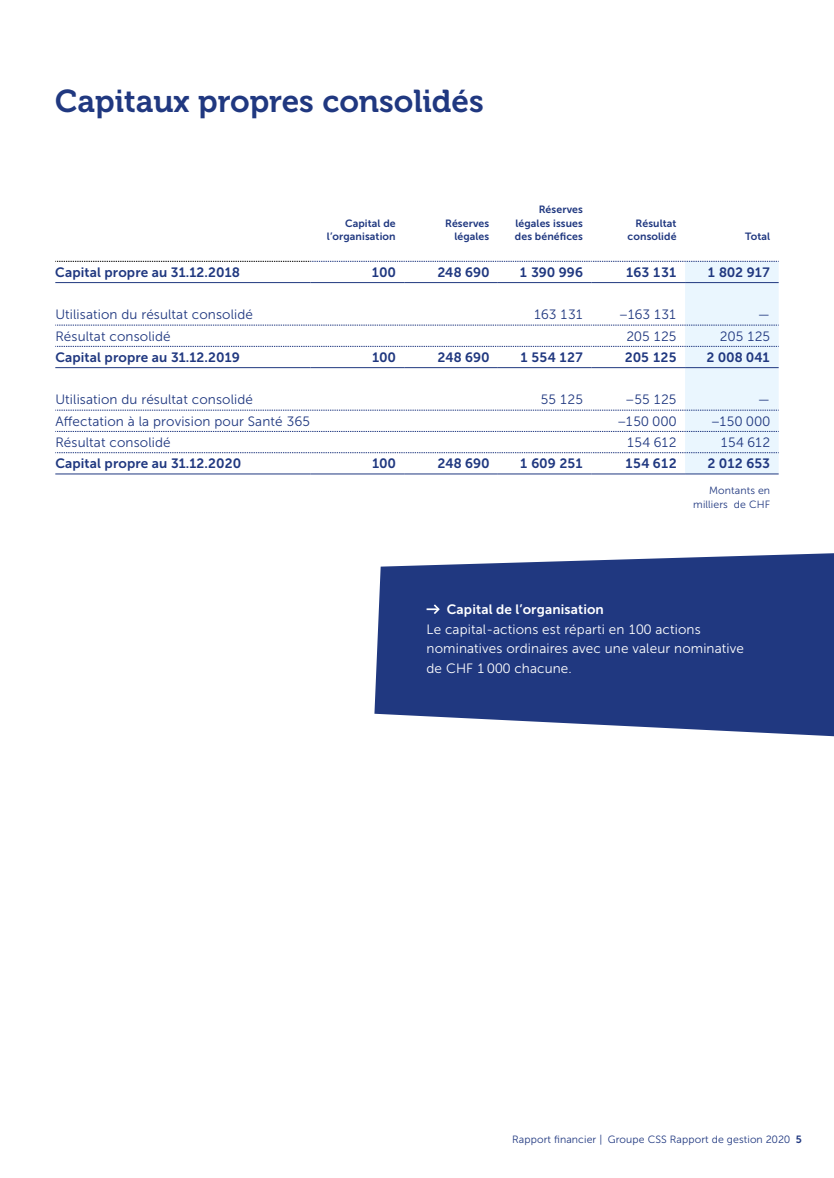
<style>
.page{position:relative;width:834px;height:1178px;background:#fff}
.page>*{position:absolute;margin:0;border:0;box-sizing:border-box;transform-origin:0 0}
.t1{font:31.5px "Museo 700";color:#203880}
.t2{font:13.5px "Museo Sans 300";letter-spacing:.01em;color:#203880}
.t3{font:13.5px "Museo Sans 700";letter-spacing:.01em;color:#203880}
.t4{font:13.5px/19.5px "Museo Sans 300";letter-spacing:.01em;color:#fff}
.t5{font:13.5px "Museo Sans 700";letter-spacing:.01em;color:#fff}
.t6{font:10.5px/13.5px "Museo Sans 700";letter-spacing:.01em;color:#203880;text-align:right}
.t7{font:10.5px/13.5px "Museo Sans 300";letter-spacing:.01em;color:#203880;text-align:right}
.s1{font-family:"Museo Sans 700"}
</style>
<div class="page">
<svg style="left:374px;top:553px;width:459px;height:184px;background:#394e8e"></svg>
<hr style="left:497px;top:474px;width:94px;height:1px;background:#203880">
<hr style="left:591px;top:474px;width:94px;height:1px;background:#203880">
<hr style="left:685px;top:474px;width:93px;height:1px;background:#203880">
<hr style="left:55px;top:474px;width:255px;height:1px;background:#203880">
<hr style="left:310px;top:474px;width:94px;height:1px;background:#203880">
<hr style="left:404px;top:474px;width:93px;height:1px;background:#203880">
<svg style="left:55px;top:261px;width:723px;height:213px"></svg>
<svg style="left:426px;top:603px;width:15px;height:13px"></svg>
<h1 class="t1" style="left:55px;top:84px;width:430px">Capitaux propres consolidés</h1>
<p class="t6" style="left:327px;top:216px;width:70px">Capital de l’organisation</p>
<p class="t6" style="left:445px;top:216px;width:46px">Réserves légales</p>
<p class="t6" style="left:515px;top:203px;width:69px;text-align:justify;text-indent:24px">Réserves légales issues des bénéfices</p>
<p class="t6" style="left:627px;top:216px;width:50px">Résultat consolidé</p>
<p class="t6" style="left:745px;top:230px;width:27px">Total</p>
<p class="t3" style="left:55px;top:265px;width:186px">Capital propre au 31.12.2018</p>
<p class="t3" style="left:371px;top:265px;width:26px">100</p>
<p class="t3" style="left:437px;top:265px;width:53px">248 690</p>
<p class="t3" style="left:519px;top:265px;width:65px">1 390 996</p>
<p class="t3" style="left:625px;top:265px;width:52px">163 131</p>
<p class="t3" style="left:707px;top:265px;width:64px">1 802 917</p>
<p class="t2" style="left:55px;top:307px;width:199px">Utilisation du résultat consolidé</p>
<p class="t2" style="left:533px;top:307px;width:51px">163 131</p>
<p class="t2" style="left:618px;top:307px;width:59px">–163 131</p>
<p class="t2" style="left:757px;top:307px;width:14px">—</p>
<p class="t2" style="left:55px;top:329px;width:117px">Résultat consolidé</p>
<p class="t2" style="left:626px;top:329px;width:52px">205 125</p>
<p class="t2" style="left:719px;top:329px;width:52px">205 125</p>
<p class="t3" style="left:55px;top:350px;width:186px">Capital propre au 31.12.2019</p>
<p class="t3" style="left:371px;top:350px;width:26px">100</p>
<p class="t3" style="left:437px;top:350px;width:53px">248 690</p>
<p class="t3" style="left:520px;top:350px;width:64px">1 554 127</p>
<p class="t3" style="left:624px;top:350px;width:53px">205 125</p>
<p class="t3" style="left:706px;top:350px;width:65px">2 008 041</p>
<p class="t2" style="left:55px;top:392px;width:199px">Utilisation du résultat consolidé</p>
<p class="t2" style="left:540px;top:392px;width:44px">55 125</p>
<p class="t2" style="left:625px;top:392px;width:53px">–55 125</p>
<p class="t2" style="left:757px;top:392px;width:14px">—</p>
<p class="t2" style="left:55px;top:414px;width:256px">Affectation à la provision pour Santé 365</p>
<p class="t2" style="left:617px;top:414px;width:61px">–150 000</p>
<p class="t2" style="left:710px;top:414px;width:61px">–150 000</p>
<p class="t2" style="left:55px;top:435px;width:117px">Résultat consolidé</p>
<p class="t2" style="left:626px;top:435px;width:51px">154 612</p>
<p class="t2" style="left:720px;top:435px;width:51px">154 612</p>
<p class="t3" style="left:55px;top:456px;width:187px">Capital propre au 31.12.2020</p>
<p class="t3" style="left:371px;top:456px;width:26px">100</p>
<p class="t3" style="left:437px;top:456px;width:53px">248 690</p>
<p class="t3" style="left:519px;top:456px;width:65px">1 609 251</p>
<p class="t3" style="left:625px;top:456px;width:53px">154 612</p>
<p class="t3" style="left:707px;top:456px;width:64px">2 012 653</p>
<p class="t7" style="left:693px;top:484px;width:78px">Montants en milliers de CHF</p>
<p class="t5" style="left:446px;top:602px;width:159px">Capital de l’organisation</p>
<p class="t4" style="left:426px;top:619px;width:319px">Le capital-actions est réparti en 100 actions nominatives ordinaires avec une valeur nominative de CHF 1 000 chacune.</p>
<p class="t7" style="left:512px;top:1133px;width:291px">Rapport financier | Groupe CSS Rapport de gestion 2020 <span class="s1">5</span></p>
</div>
